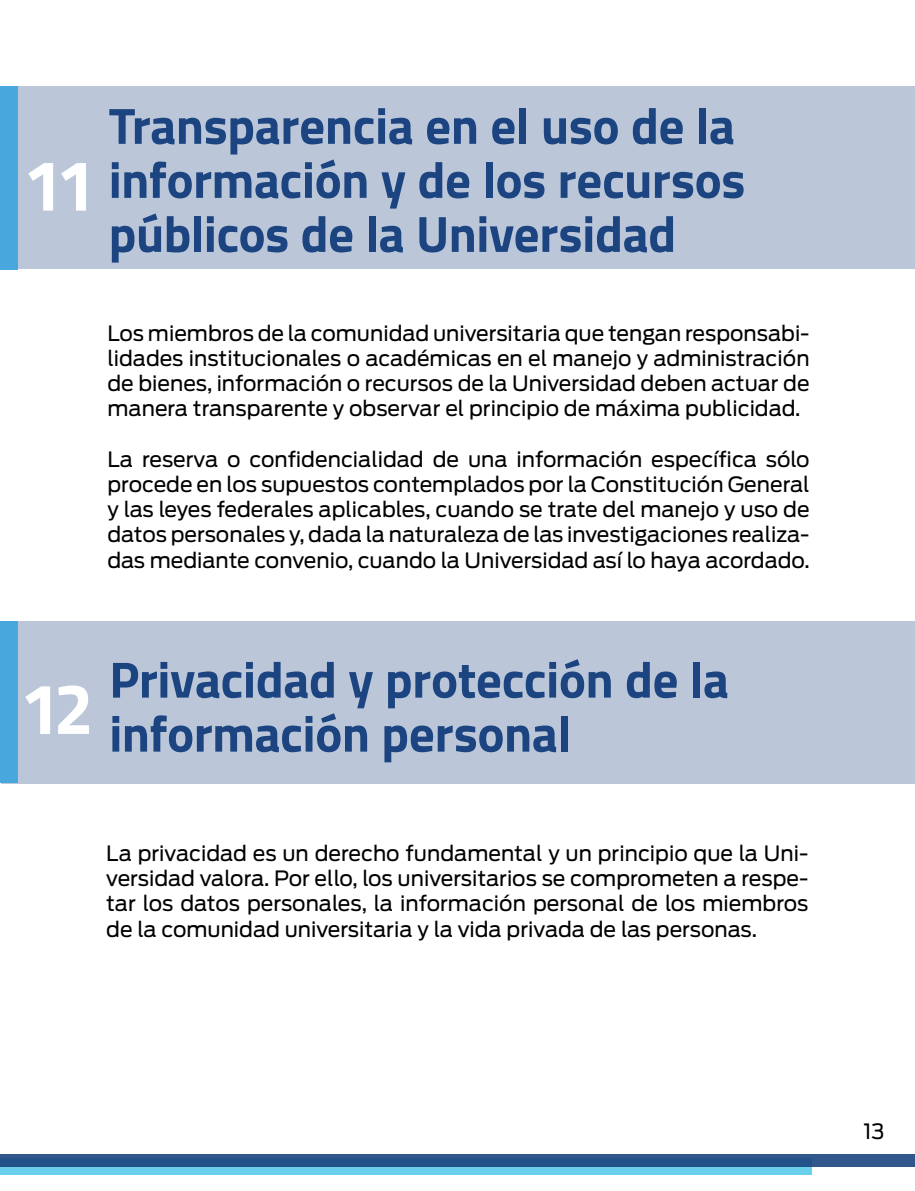
<style>
.page{position:relative;width:915px;height:1191px;background:#fff}
.page>*{position:absolute;margin:0;border:0;box-sizing:border-box;transform-origin:0 0}
.t1{font:700 72px "Cairo";color:#fff}
.t2{font:700 51px/54px "Cairo";letter-spacing:-.01em;color:#1b4480}
.t3{font:21px/25.2px "Antenna";color:#000;text-align:justify}
</style>
<div class="page">
<svg style="left:0;top:1166px;width:811px;height:8px;background:#61bfde"></svg>
<svg style="left:0;top:1154px;width:914px;height:12px;background:#29548a"></svg>
<div style="left:1px;top:86px;width:913px;height:183px;background:#bbc7d9"></div>
<div style="left:1px;top:622px;width:913px;height:162px;background:#bbc7d9"></div>
<div style="left:0;top:621px;width:17px;height:162px;background:#48a7dd"></div>
<div style="left:0;top:86px;width:17px;height:183px;background:#48a7dd"></div>
<h1 class="t1" style="left:23px;top:144px;width:75px">11</h1>
<h2 class="t2" style="left:109px;top:99px;width:638px">Transparencia en el uso de la información y de los recursos públicos de la Universidad</h2>
<p class="t3" style="left:107px;top:320px;width:703px">Los miembros de la comunidad universitaria que tengan responsabi&shy;lidades institucionales o académicas en el manejo y administración de bienes, información o recursos de la Universidad deben actuar de manera transparente y observar el principio de máxima publicidad.</p>
<p class="t3" style="left:107px;top:446px;width:703px">La reserva o confidencialidad de una información específica sólo procede en los supuestos contemplados por la Constitución General y las leyes federales aplicables, cuando se trate del manejo y uso de datos personales y, dada la naturaleza de las investigaciones realiza&shy;das mediante convenio, cuando la Universidad así lo haya acordado.</p>
<h2 class="t2" style="left:20px;top:653px;width:710px;text-indent:89px">Privacidad y protección de la<br><sup>12</sup> información personal</h2>
<p class="t3" style="left:106px;top:841px;width:703px">La privacidad es un derecho fundamental y un principio que la Uni&shy;versidad valora. Por ello, los universitarios se comprometen a respe&shy;tar los datos personales, la información personal de los miembros de la comunidad universitaria y la vida privada de las personas.</p>
<p class="t3" style="left:863px;top:1119px;width:23px">13</p>
</div>
